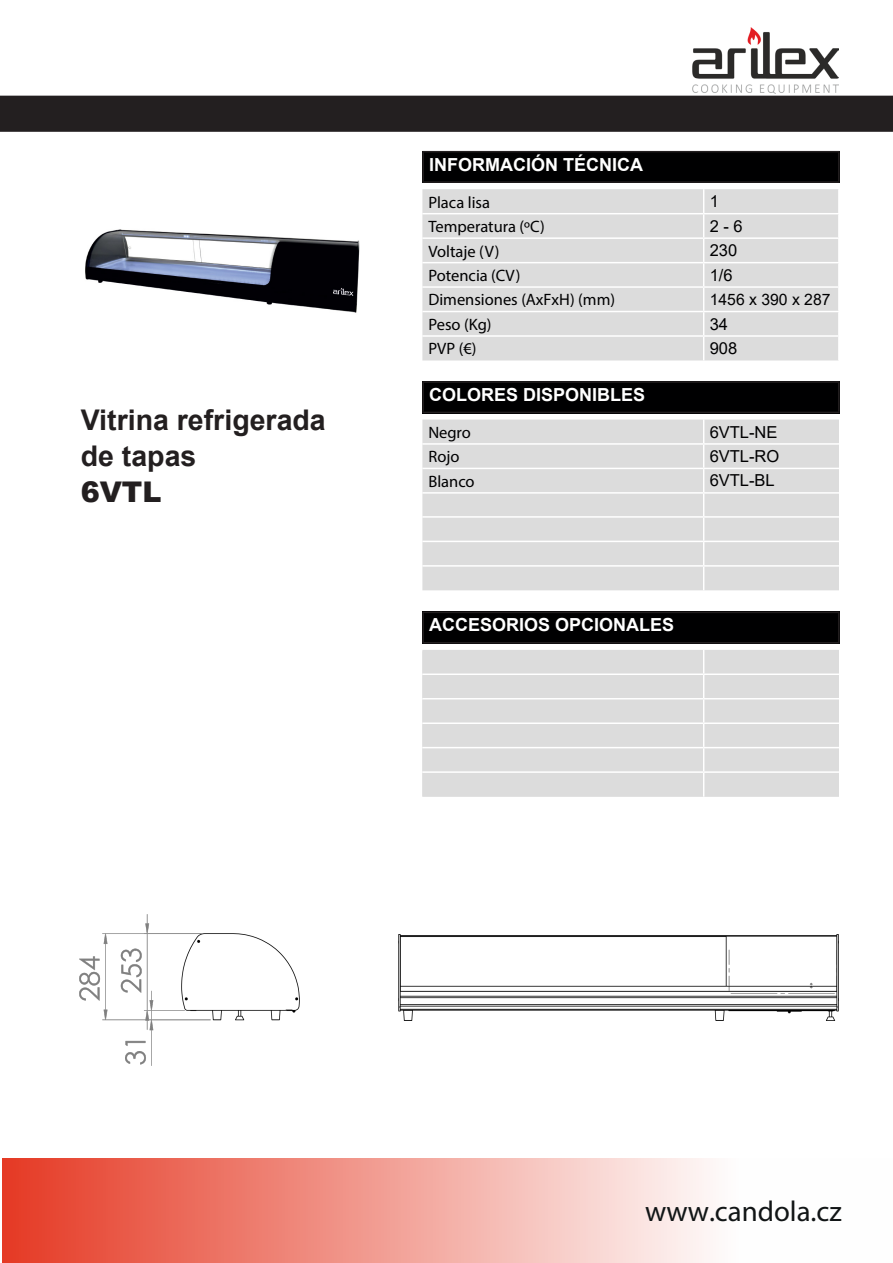
<style>
.page{position:relative;width:893px;height:1263px;background:#fff}
.page>*{position:absolute;margin:0;border:0;box-sizing:border-box;transform-origin:0 0}
.t1{font:600 28.8px "Glober";color:#111516}
.t2{font:700 28.5px/36px "Arial";color:#231f20}
.t3{font:900 28.5px "Arial";color:#231f20}
.t4{font:700 18px "Arial";color:#fff}
.t5{font:16.5px "Myriad Pro";color:#000001}
.t6{font:16.5px "Arial";color:#000001}
.t7{font:15.75px "Arial";color:#000001}
</style>
<div class="page">
<div style="left:422px;top:151px;width:417px;height:32px;background:#000001"></div>
<hr style="left:422px;top:151px;width:417px;height:1px;background:#231f20">
<hr style="left:422px;top:152px;width:2px;height:29px;background:#231f20">
<svg style="left:838px;top:152px;width:1px;height:29px"></svg>
<hr style="left:422px;top:181px;width:417px;height:2px;background:#231f20">
<div style="left:422px;top:189px;width:416px;height:171px;background:#dcdcdc"></div>
<hr style="left:422px;top:213px;width:282px;height:1px;background:#fff">
<hr style="left:704px;top:213px;width:136px;height:1px;background:#fff">
<hr style="left:422px;top:237px;width:282px;height:2px;background:#fff">
<hr style="left:704px;top:237px;width:136px;height:2px;background:#fff">
<hr style="left:422px;top:262px;width:282px;height:1px;background:#fff">
<hr style="left:704px;top:262px;width:136px;height:1px;background:#fff">
<hr style="left:422px;top:286px;width:282px;height:2px;background:#fff">
<hr style="left:704px;top:286px;width:136px;height:2px;background:#fff">
<hr style="left:422px;top:311px;width:282px;height:1px;background:#fff">
<hr style="left:704px;top:311px;width:136px;height:1px;background:#fff">
<hr style="left:422px;top:335px;width:282px;height:2px;background:#fff">
<hr style="left:704px;top:335px;width:136px;height:2px;background:#fff">
<svg style="left:703px;top:189px;width:1px;height:171px"></svg>
<div style="left:422px;top:381px;width:417px;height:33px;background:#000001"></div>
<hr style="left:422px;top:381px;width:417px;height:2px;background:#231f20">
<hr style="left:422px;top:383px;width:2px;height:29px;background:#231f20">
<svg style="left:838px;top:383px;width:1px;height:29px"></svg>
<hr style="left:422px;top:412px;width:417px;height:1px;background:#231f20">
<div style="left:704px;top:420px;width:135px;height:170px;background:#dcdcdc"></div>
<hr style="left:704px;top:443px;width:135px;height:2px;background:#fff">
<hr style="left:704px;top:468px;width:135px;height:1px;background:#fff">
<hr style="left:704px;top:492px;width:135px;height:2px;background:#fff">
<hr style="left:704px;top:516px;width:135px;height:2px;background:#fff">
<hr style="left:704px;top:541px;width:135px;height:1px;background:#fff">
<hr style="left:704px;top:565px;width:135px;height:2px;background:#fff">
<svg style="left:422px;top:420px;width:282px;height:170px;background:#ddd"></svg>
<div style="left:422px;top:612px;width:417px;height:32px;background:#000001"></div>
<hr style="left:422px;top:612px;width:417px;height:1px;background:#231f20">
<hr style="left:422px;top:613px;width:2px;height:29px;background:#231f20">
<svg style="left:838px;top:613px;width:1px;height:29px"></svg>
<hr style="left:422px;top:642px;width:417px;height:1px;background:#231f20">
<img style="left:2px;top:1159px;width:705px;height:104px">
<div style="left:1px;top:96px;width:891px;height:35px;background:#231f20"></div>
<div style="left:0;top:96px;width:893px;height:36px;border:2px solid #231f20"></div>
<img style="left:692px;top:28px;width:147px;height:66px">
<svg style="left:422px;top:650px;width:417px;height:147px;background:#ddd"></svg>
<img style="left:85px;top:229px;width:275px;height:84px">
<img style="left:80px;top:915px;width:220px;height:151px">
<img style="left:399px;top:934px;width:440px;height:86px">
<h2 class="t2" style="left:81px;top:402px;width:246px">Vitrina refrigerada de tapas</h2>
<h2 class="t3" style="left:81px;top:471px;width:82px">6VTL</h2>
<p class="t4" style="left:429px;top:152px;width:215px">INFORMACIÓN TÉCNICA</p>
<p class="t5" style="left:428px;top:192px;width:63px">Placa lisa</p>
<p class="t6" style="left:710px;top:190px;width:11px">1</p>
<p class="t5" style="left:428px;top:216px;width:118px">Temperatura (ºC)</p>
<p class="t6" style="left:710px;top:215px;width:35px">2 - 6</p>
<p class="t5" style="left:428px;top:241px;width:73px">Voltaje (V)</p>
<p class="t6" style="left:710px;top:239px;width:29px">230</p>
<p class="t5" style="left:428px;top:265px;width:93px">Potencia (CV)</p>
<p class="t6" style="left:710px;top:263px;width:24px">1/6</p>
<p class="t5" style="left:428px;top:289px;width:188px">Dimensiones (AxFxH) (mm)</p>
<p class="t7" style="left:710px;top:288px;width:122px">1456 x 390 x 287</p>
<p class="t5" style="left:428px;top:314px;width:65px">Peso (Kg)</p>
<p class="t6" style="left:710px;top:312px;width:20px">34</p>
<p class="t5" style="left:428px;top:338px;width:50px">PVP (€)</p>
<p class="t6" style="left:710px;top:337px;width:29px">908</p>
<p class="t4" style="left:429px;top:382px;width:218px">COLORES DISPONIBLES</p>
<p class="t5" style="left:428px;top:422px;width:44px">Negro</p>
<p class="t6" style="left:710px;top:420px;width:69px">6VTL-NE</p>
<p class="t5" style="left:428px;top:447px;width:33px">Rojo</p>
<p class="t6" style="left:710px;top:445px;width:71px">6VTL-RO</p>
<p class="t5" style="left:428px;top:471px;width:48px">Blanco</p>
<p class="t6" style="left:710px;top:469px;width:67px">6VTL-BL</p>
<p class="t4" style="left:429px;top:612px;width:247px">ACCESORIOS OPCIONALES</p>
<h1 class="t1" style="left:645px;top:1193px;width:198px">www.candola.cz</h1>
</div>
